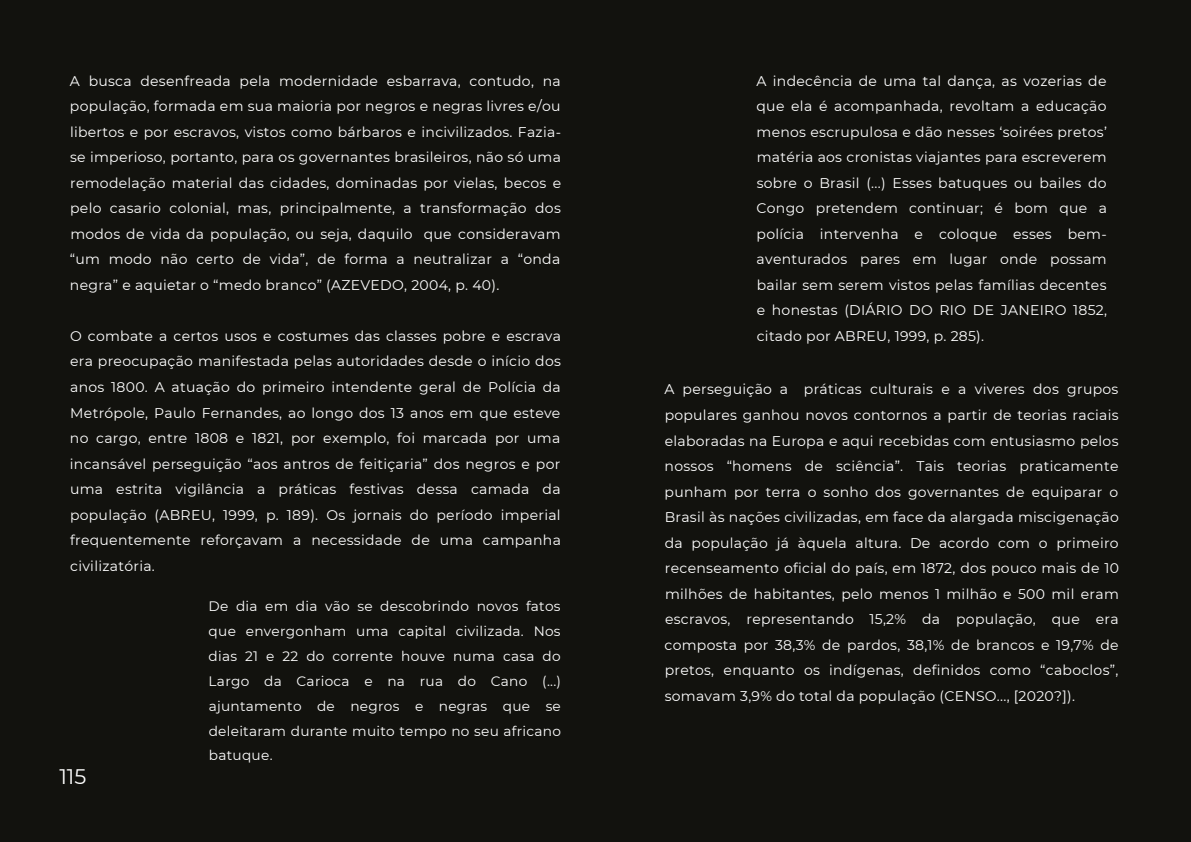
<style>
.page{position:relative;width:1191px;height:842px;background:#fff}
.page>*{position:absolute;margin:0;border:0;box-sizing:border-box;transform-origin:0 0}
.t1{font:21px "Montserrat";color:#fff}
.t2{font:14px/25.5px "Montserrat";letter-spacing:.02em;color:#fff;text-align:justify}
.t3{font:13.7px/24.9px "Montserrat";letter-spacing:.02em;color:#fff;text-align:justify}
</style>
<div class="page">
<div style="left:0;top:0;width:1190px;height:842px;background:#12120e"></div>
<p class="t2" style="left:70px;top:68px;width:493px">A busca desenfreada pela modernidade esbarrava, contudo, na população, formada em sua maioria por negros e negras livres e/ou libertos e por escravos, vistos como bárbaros e incivilizados. Fazia&shy;se imperioso, portanto, para os governantes brasileiros, não só uma remodelação material das cidades, dominadas por vielas, becos e pelo casario colonial, mas, principalmente, a transformação dos modos de vida da população, ou seja, daquilo que consideravam “um modo não certo de vida”, de forma a neutralizar a “onda negra” e aquietar o “medo branco” (AZEVEDO, 2004, p. 40).</p>
<p class="t2" style="left:70px;top:323px;width:492px">O combate a certos usos e costumes das classes pobre e escrava era preocupação manifestada pelas autoridades desde o início dos anos 1800. A atuação do primeiro intendente geral de Polícia da Metrópole, Paulo Fernandes, ao longo dos 13 anos em que esteve no cargo, entre 1808 e 1821, por exemplo, foi marcada por uma incansável perseguição “aos antros de feitiçaria” dos negros e por uma estrita vigilância a práticas festivas dessa camada da população (ABREU, 1999, p. 189). Os jornais do período imperial frequentemente reforçavam a necessidade de uma campanha civilizatória.</p>
<p class="t3" style="left:208px;top:593px;width:354px">De dia em dia vão se descobrindo novos fatos que envergonham uma capital civilizada. Nos dias 21 e 22 do corrente houve numa casa do Largo da Carioca e na rua do Cano (...) ajuntamento de negros e negras que se deleitaram durante muito tempo no seu africano batuque.</p>
<h1 class="t1" style="left:59px;top:762px;width:29px">115</h1>
<p class="t2" style="left:756px;top:68px;width:352px">A indecência de uma tal dança, as vozerias de que ela é acompanhada, revoltam a educação menos escrupulosa e dão nesses ‘soirées pretos’ matéria aos cronistas viajantes para escreverem sobre o Brasil (...) Esses batuques ou bailes do Congo pretendem continuar; é bom que a polícia intervenha e coloque esses bem&shy;aventurados pares em lugar onde possam bailar sem serem vistos pelas famílias decentes e honestas (DIÁRIO DO RIO DE JANEIRO 1852, citado por ABREU, 1999, p. 285).</p>
<p class="t2" style="left:664px;top:376px;width:456px">A perseguição a práticas culturais e a viveres dos grupos populares ganhou novos contornos a partir de teorias raciais elaboradas na Europa e aqui recebidas com entusiasmo pelos nossos “homens de sciência”. Tais teorias praticamente punham por terra o sonho dos governantes de equiparar o Brasil às nações civilizadas, em face da alargada miscigenação da população já àquela altura. De acordo com o primeiro recenseamento oficial do país, em 1872, dos pouco mais de 10 milhões de habitantes, pelo menos 1 milhão e 500 mil eram escravos, representando 15,2% da população, que era composta por 38,3% de pardos, 38,1% de brancos e 19,7% de pretos, enquanto os indígenas, definidos como “caboclos”, somavam 3,9% do total da população (CENSO..., [2020?]).</p>
</div>
